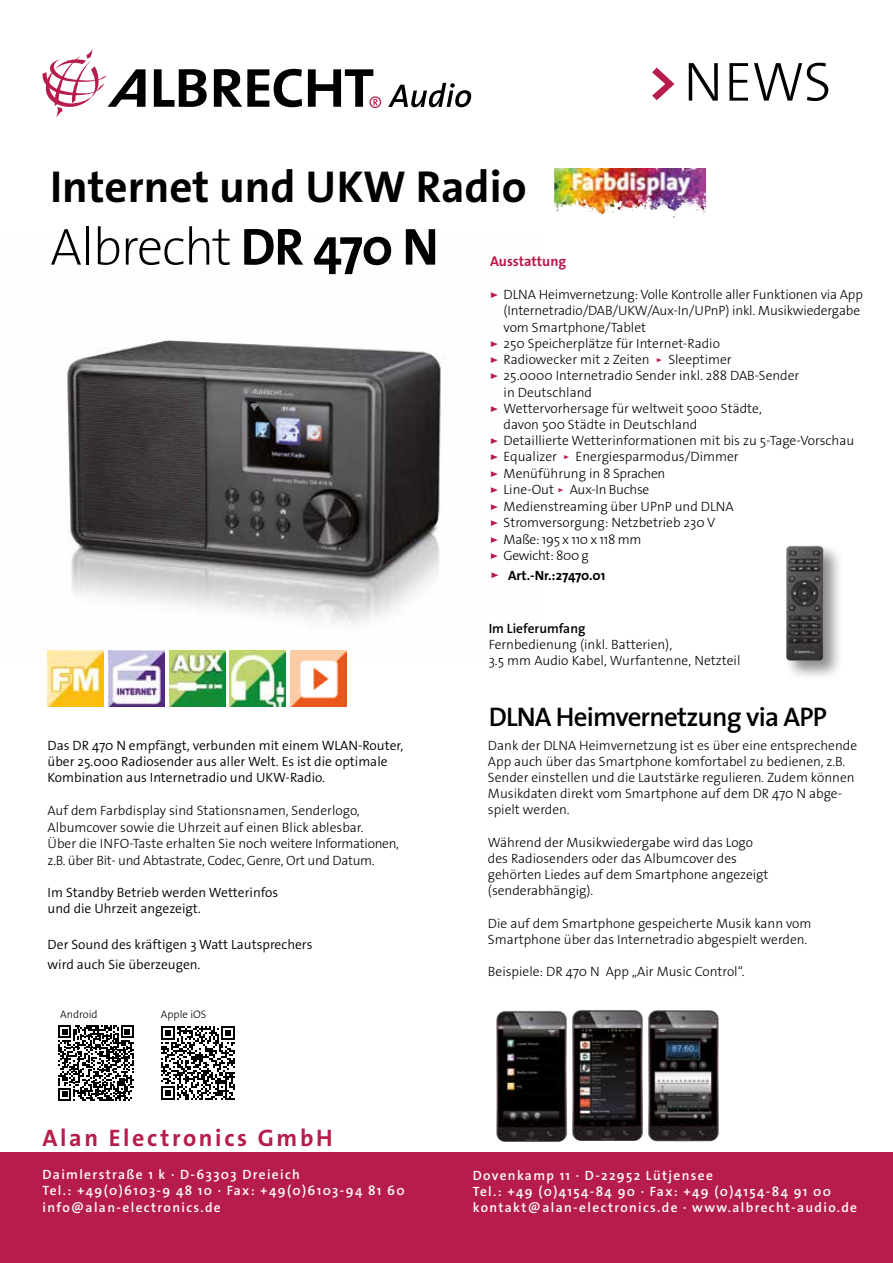
<style>
.page{position:relative;width:893px;height:1263px;background:#fff}
.page>*{position:absolute;margin:0;border:0;box-sizing:border-box;transform-origin:0 0}
.t1{font:300 55.5px "The Sans Os F";color:#000}
.t2{font:200 52.5px "The Sans Os F";letter-spacing:-.025em;color:#000}
.t3{font:700 45px "The Sans Os F";color:#000}
.t4{font:600 27px "The Sans";letter-spacing:-.03em;color:#000}
.t5{font:700 24px "The Sans Os F";letter-spacing:.11em;color:#b71d4a}
.t6{font:700 14.25px "The Sans Os F";color:#b71d4a}
.t7{font:300 13.5px/16.2px "The Sans Os F";color:#000}
.t8{font:300 13.5px/16.2px "The Sans Os F";color:#000}
.t9{font:600 13.5px/16.2px "The Sans Os F";letter-spacing:.1em;color:#fff}
.t10{font:300 13.5px "The Sans Os F";letter-spacing:-.025em;color:#000}
.t11{font:300 13.5px "The Sans Os F";letter-spacing:-.02em;color:#000}
.t12{font:700 13.5px "The Sans Os F";color:#000}
.t13{font:600 13.5px "The Sans Os F";color:#000}
.t14{font:300 10.95px "The Sans Os F";color:#000}
.s1{font-weight:700;color:#b71d4a}
.s2{font-weight:700}
.s3{color:#b71d4a}
.s4{font-weight:400;font-size:16.5px;color:#b71d4a}
</style>
<div class="page">
<img style="left:47px;top:340px;width:397px;height:320px">
<img style="left:554px;top:168px;width:141px;height:40px">
<svg style="left:161px;top:1026px;width:74px;height:74px"></svg>
<svg style="left:58px;top:1025px;width:76px;height:76px"></svg>
<div style="left:0;top:1152px;width:893px;height:111px;background:#b71d4a"></div>
<svg style="left:154px;top:69px;width:53px;height:38px"></svg>
<svg style="left:214px;top:69px;width:88px;height:38px"></svg>
<svg style="left:43px;top:49px;width:103px;height:68px"></svg>
<svg style="left:308px;top:69px;width:73px;height:39px"></svg>
<svg style="left:388px;top:83px;width:83px;height:24px"></svg>
<img style="left:496px;top:1011px;width:67px;height:131px">
<img style="left:572px;top:1010px;width:67px;height:131px">
<img style="left:648px;top:1010px;width:66px;height:131px">
<div style="left:783px;top:543px;width:61px;height:138px;background:#000;opacity:.45"></div>
<img style="left:786px;top:546px;width:37px;height:115px">
<img style="left:48px;top:650px;width:56px;height:56px">
<img style="left:109px;top:650px;width:56px;height:56px">
<img style="left:169px;top:650px;width:56px;height:56px">
<img style="left:230px;top:650px;width:56px;height:56px">
<img style="left:290px;top:650px;width:56px;height:56px">
<h1 class="t1" style="left:647px;top:46px;width:186px"><span class="s1">&gt;</span>NEWS</h1>
<h3 class="t3" style="left:50px;top:157px;width:478px">Internet und UKW Radio</h3>
<h2 class="t2" style="left:50px;top:213px;width:390px">Albrecht <span class="s2">DR 470 N</span></h2>
<p class="t6" style="left:490px;top:252px;width:78px">Ausstattung</p>
<p class="t7" style="left:490px;top:287px;width:374px"><span class="s1">▹</span> DLNA Heimvernetzung: Volle Kontrolle aller Funktionen via App</p>
<p class="t7" style="left:504px;top:303px;width:358px">(Internetradio/DAB/UKW/Aux-In/UPnP) inkl. Musikwiedergabe</p>
<p class="t7" style="left:504px;top:319px;width:144px">vom Smartphone/Tablet</p>
<p class="t7" style="left:490px;top:335px;width:231px"><span class="s1">▹</span> 250 Speicherplätze für Internet-Radio</p>
<p class="t7" style="left:490px;top:352px;width:243px"><span class="s1">▹</span> Radiowecker mit 2 Zeiten <span class="s3">▹</span> Sleeptimer</p>
<p class="t7" style="left:490px;top:368px;width:311px"><span class="s1">▹</span> 25.0000 Internetradio Sender inkl. 288 DAB-Sender</p>
<p class="t7" style="left:504px;top:384px;width:90px">in Deutschland</p>
<p class="t7" style="left:490px;top:400px;width:273px"><span class="s1">▹</span> Wettervorhersage für weltweit 5000 Städte,</p>
<p class="t7" style="left:504px;top:416px;width:195px">davon 500 Städte in Deutschland</p>
<p class="t7" style="left:490px;top:433px;width:366px"><span class="s1">▹</span> Detaillierte Wetterinformationen mit bis zu 5-Tage-Vorschau</p>
<p class="t7" style="left:490px;top:449px;width:250px"><span class="s1">▹</span> Equalizer <span class="s3">▹</span> Energiesparmodus/Dimmer</p>
<p class="t7" style="left:490px;top:465px;width:177px"><span class="s1">▹</span> Menüführung in 8 Sprachen</p>
<p class="t11" style="left:490px;top:481px;width:161px"><span class="s1">▹</span> Line-Out <span class="s3">▹</span> Aux-In Buchse</p>
<p class="t7" style="left:490px;top:498px;width:245px"><span class="s1">▹</span> Medienstreaming über UPnP und DLNA</p>
<p class="t7" style="left:490px;top:515px;width:227px"><span class="s1">▹</span> Stromversorgung: Netzbetrieb 230 V</p>
<p class="t10" style="left:490px;top:531px;width:153px"><span class="s1">▹</span> Maße: 195 x 110 x 118 mm</p>
<p class="t10" style="left:490px;top:547px;width:100px"><span class="s1">▹</span> Gewicht: 800 g</p>
<p class="t12" style="left:490px;top:567px;width:117px"><span class="s4">▹</span> Art.-Nr.:27470.01</p>
<p class="t8" style="left:48px;top:737px;width:357px">Das DR 470 N empfängt, verbunden mit einem WLAN-Router, über 25.000 Radiosender aus aller Welt. Es ist die optimale<br>Kombination aus Internetradio und UKW-Radio.</p>
<p class="t7" style="left:48px;top:802px;width:353px">Auf dem Farbdisplay sind Stationsnamen, Senderlogo, Albumcover sowie die Uhrzeit auf einen Blick ablesbar.<br>Über die INFO-Taste erhalten Sie noch weitere Informationen, z.B. über Bit- und Abtastrate, Codec, Genre, Ort und Datum.</p>
<p class="t8" style="left:48px;top:884px;width:232px">Im Standby Betrieb werden Wetterinfos und die Uhrzeit angezeigt.</p>
<p class="t8" style="left:48px;top:935px;width:266px;line-height:19.8px">Der Sound des kräftigen 3 Watt Lautsprechers wird auch Sie überzeugen.</p>
<p class="t14" style="left:60px;top:1007px;width:39px">Android</p>
<p class="t14" style="left:161px;top:1007px;width:47px">Apple iOS</p>
<p class="t13" style="left:489px;top:619px;width:98px">Im Lieferumfang</p>
<p class="t7" style="left:489px;top:636px;width:253px">Fernbedienung (inkl. Batterien),<br>3.5 mm Audio Kabel, Wurfantenne, Netzteil</p>
<h3 class="t4" style="left:489px;top:694px;width:340px">DLNA Heimvernetzung via APP</h3>
<p class="t7" style="left:488px;top:737px;width:371px">Dank der DLNA Heimvernetzung ist es über eine entsprechende App auch über das Smartphone komfortabel zu bedienen, z.B.<br>Sender einstellen und die Lautstärke regulieren. Zudem können Musikdaten direkt vom Smartphone auf dem DR 470 N abge&shy;spielt werden.</p>
<p class="t7" style="left:488px;top:834px;width:282px">Während der Musikwiedergabe wird das Logo des Radiosenders oder das Albumcover des gehörten Liedes auf dem Smartphone angezeigt (senderabhängig).</p>
<p class="t7" style="left:488px;top:915px;width:325px">Die auf dem Smartphone gespeicherte Musik kann vom<br>Smartphone über das Internetradio abgespielt werden.</p>
<p class="t7" style="left:488px;top:964px;width:258px">Beispiele: DR 470 N App „Air Music Control“.</p>
<h3 class="t5" style="left:43px;top:1122px;width:292px">Alan Electronics GmbH</h3>
<p class="t9" style="left:43px;top:1166px;width:364px">Daimlerstraße 1 k · D-63303 Dreieich<br>Tel.: +49(0)6103-9 48 10 · Fax: +49(0)6103-94 81 60 info@alan-electronics.de</p>
<p class="t9" style="left:473px;top:1167px;width:386px">Dovenkamp 11 · D-22952 Lütjensee<br>Tel.: +49 (0)4154-84 90 · Fax: +49 (0)4154-84 91 00 kontakt@alan-electronics.de · www.albrecht-audio.de</p>
</div>
